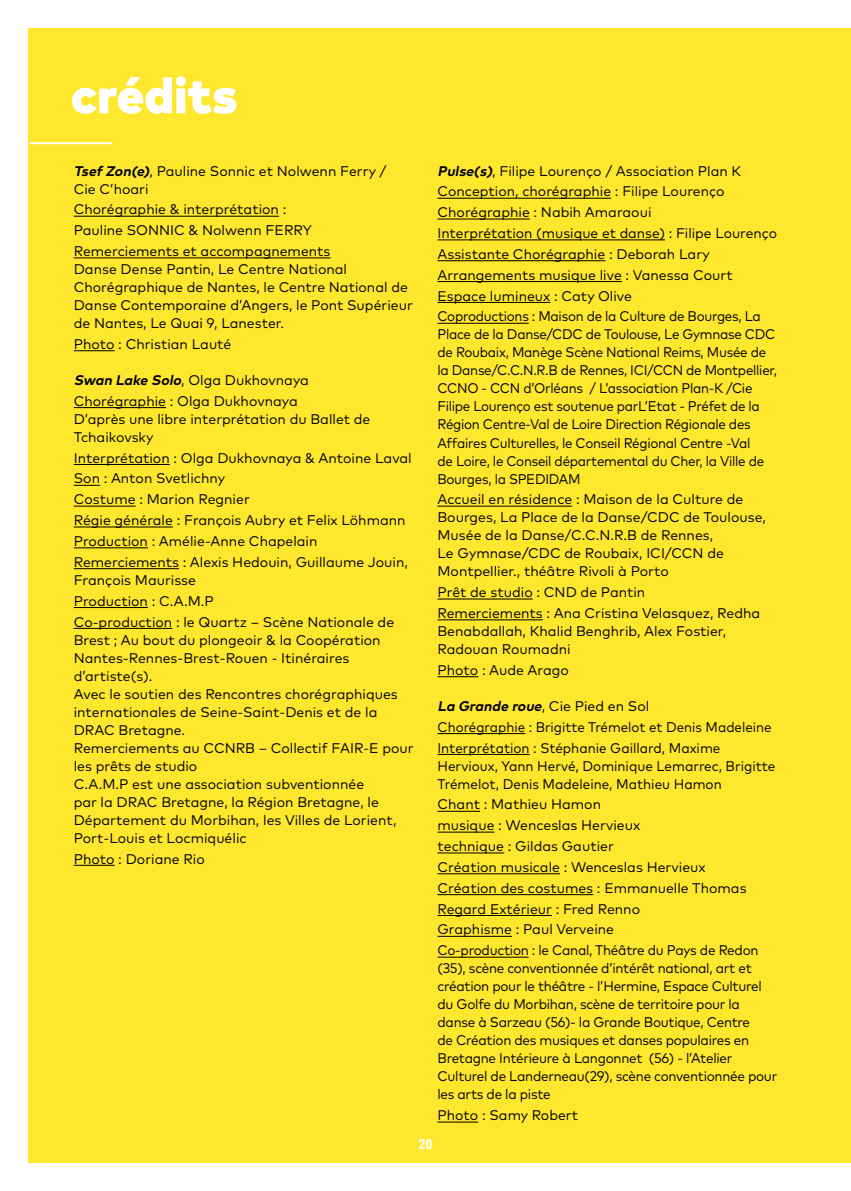
<style>
.page{position:relative;width:851px;height:1191px;background:#fff}
.page>*{position:absolute;margin:0;border:0;box-sizing:border-box;transform-origin:0 0}
.t1{font:900 50px "Mark Pro";color:#fff}
.t2{font:14px/20.8px "Mark Pro";color:#000}
.t3{font:14px/18px "Mark Pro";letter-spacing:-.02em;color:#000;scale:.95 1}
.t4{font:14px/18px "Mark Pro";letter-spacing:-.02em;color:#000;scale:.96 1}
.t5{font:14px/18px "Mark Pro";color:#000;scale:.96 1}
.t6{font:700 14px "Roboto Condensed";color:#fff}
.s1{font-weight:700;font-style:italic}
</style>
<div class="page">
<div style="left:28px;top:28px;width:822px;height:1134px;background:#ffe72e"></div>
<hr style="left:74px;top:216px;width:205px;height:1px;background:#000">
<hr style="left:74px;top:257px;width:256px;height:1px;background:#000">
<hr style="left:74px;top:350px;width:40px;height:1px;background:#000">
<hr style="left:74px;top:407px;width:92px;height:1px;background:#000">
<hr style="left:74px;top:464px;width:96px;height:1px;background:#000">
<svg style="left:74px;top:485px;width:26px;height:1px"></svg>
<hr style="left:74px;top:505px;width:62px;height:1px;background:#000">
<hr style="left:74px;top:526px;width:99px;height:1px;background:#000">
<hr style="left:74px;top:547px;width:74px;height:1px;background:#000">
<hr style="left:74px;top:568px;width:105px;height:1px;background:#000">
<hr style="left:74px;top:607px;width:74px;height:1px;background:#000">
<hr style="left:74px;top:628px;width:98px;height:1px;background:#000">
<hr style="left:74px;top:864px;width:40px;height:1px;background:#000">
<hr style="left:437px;top:198px;width:174px;height:1px;background:#000">
<hr style="left:437px;top:218px;width:92px;height:1px;background:#000">
<hr style="left:437px;top:239px;width:228px;height:1px;background:#000">
<hr style="left:437px;top:260px;width:168px;height:1px;background:#000">
<hr style="left:437px;top:281px;width:184px;height:1px;background:#000">
<hr style="left:437px;top:302px;width:113px;height:1px;background:#000">
<hr style="left:437px;top:323px;width:91px;height:1px;background:#000">
<hr style="left:437px;top:505px;width:135px;height:1px;background:#000">
<hr style="left:437px;top:598px;width:95px;height:1px;background:#000">
<hr style="left:437px;top:619px;width:105px;height:1px;background:#000">
<hr style="left:437px;top:676px;width:41px;height:1px;background:#000">
<hr style="left:437px;top:733px;width:88px;height:1px;background:#000">
<hr style="left:437px;top:754px;width:92px;height:1px;background:#000">
<hr style="left:437px;top:810px;width:43px;height:1px;background:#000">
<hr style="left:437px;top:831px;width:57px;height:1px;background:#000">
<hr style="left:437px;top:852px;width:67px;height:1px;background:#000">
<hr style="left:437px;top:873px;width:123px;height:1px;background:#000">
<hr style="left:437px;top:894px;width:156px;height:1px;background:#000">
<hr style="left:437px;top:915px;width:115px;height:1px;background:#000">
<hr style="left:437px;top:935px;width:75px;height:1px;background:#000">
<hr style="left:437px;top:956px;width:91px;height:1px;background:#000">
<hr style="left:437px;top:1121px;width:41px;height:1px;background:#000">
<hr style="left:30px;top:142px;width:82px;height:2px;background:#fff">
<h1 class="t1" style="left:71px;top:57px;width:168px">crédits</h1>
<p class="t2" style="left:74px;top:160px;width:314px;line-height:18px"><span class="s1">TsefZon(e)</span>, Pauline Sonnic et Nolwenn Ferry /<br>Cie C’hoari</p>
<p class="t2" style="left:74px;top:198px;width:258px">Chorégraphie &amp; interprétation :<br>Pauline SONNIC &amp; Nolwenn FERRY<br>Remerciements et accompagnements</p>
<p class="t2" style="left:74px;top:259px;width:340px;line-height:18px">Danse Dense Pantin, Le Centre National Chorégraphique de Nantes, le Centre National de Danse Contemporaine d’Angers, le Pont Supérieur de Nantes, Le Quai 9, Lanester.</p>
<p class="t2" style="left:74px;top:332px;width:159px">Photo : Christian Lauté</p>
<p class="t2" style="left:74px;top:368px;width:237px"><span class="s1">Swan Lake Solo</span>, Olga Dukhovnaya<br>Chorégraphie : Olga Dukhovnaya</p>
<p class="t2" style="left:74px;top:409px;width:298px;line-height:18px">D’après une libre interprétation du Ballet de<br>Tchaikovsky</p>
<p class="t2" style="left:74px;top:446px;width:339px">Interprétation : Olga Dukhovnaya &amp; Antoine Laval Son : Anton Svetlichny<br>Costume : Marion Regnier<br>Régie générale : François Aubry et Felix Löhmann Production : Amélie-Anne Chapelain Remerciements : Alexis Hedouin, Guillaume Jouin,</p>
<p class="t2" style="left:74px;top:568px;width:322px">François Maurisse<br>Production : C.A.M.P<br>Co-production : le Quartz – Scène Nationale de</p>
<p class="t2" style="left:74px;top:629px;width:341px;line-height:18px">Brest ; Au bout du plongeoir &amp; la Coopération Nantes-Rennes-Brest-Rouen - Itinéraires d’artiste(s).<br>Avec le soutien des Rencontres chorégraphiques internationales de Seine-Saint-Denis et de la DRAC Bretagne.<br>Remerciements au CCNRB – Collectif FAIR-E pour les prêts de studio<br>C.A.M.P est une association subventionnée<br>par la DRAC Bretagne, la Région Bretagne, le Département du Morbihan, les Villes de Lorient, Port-Louis et Locmiquélic</p>
<p class="t2" style="left:74px;top:847px;width:132px">Photo : Doriane Rio</p>
<p class="t2" style="left:437px;top:159px;width:341px"><span class="s1">Pulse(s)</span>, Filipe Lourenço / Association Plan K Conception, chorégraphie : Filipe Lourenço Chorégraphie : Nabih Amaraoui<br>Interprétation (musique et danse) : Filipe Lourenço Assistante Chorégraphie : Deborah Lary Arrangements musique live : Vanessa Court Espace lumineux : Caty Olive<br>Coproductions : Maison de la Culture de Bourges, La</p>
<p class="t3" style="left:437px;top:324px;width:359px">Place de la Danse/CDC de Toulouse, Le Gymnase CDC de Roubaix, Manège Scène National Reims, Musée de la Danse/C.C.N.R.B de Rennes, ICI/CCN de Montpellier, CCNO - CCN d’Orléans / L’association Plan-K /Cie Filipe Lourenço est soutenue parL’Etat - Préfet de la Région Centre-Val de Loire Direction Régionale des Affaires Culturelles, le Conseil Régional Centre -Val<br>de Loire, le Conseil départemental du Cher, la Ville de Bourges, la SPEDIDAM</p>
<p class="t2" style="left:437px;top:489px;width:330px;line-height:18px">Accueil en résidence : Maison de la Culture de Bourges, La Place de la Danse/CDC de Toulouse, Musée de la Danse/C.C.N.R.B de Rennes,<br>Le Gymnase/CDC de Roubaix, ICI/CCN de Montpellier., théâtre Rivoli à Porto</p>
<p class="t2" style="left:437px;top:581px;width:324px">Prêt de studio : CND de Pantin<br>Remerciements : Ana Cristina Velasquez, Redha</p>
<p class="t2" style="left:437px;top:621px;width:290px;line-height:18px">Benabdallah, Khalid Benghrib, Alex Fostier,<br>Radouan Roumadni</p>
<p class="t2" style="left:437px;top:658px;width:133px">Photo : Aude Arago</p>
<p class="t2" style="left:437px;top:694px;width:335px"><span class="s1">La Grande roue</span>, C i e P i e d e n S o l<br>Chorégraphie : Brigitte Trémelot et Denis Madeleine<br>Interprétation : Stéphanie Gaillard, Maxime</p>
<p class="t5" style="left:437px;top:755px;width:353px">Hervioux, Yann Hervé, Dominique Lemarrec, Brigitte<br>Trémelot, Denis Madeleine, Mathieu Hamon</p>
<p class="t2" style="left:437px;top:793px;width:322px">Chant : Mathieu Hamon<br>musique : Wenceslas Hervieux<br>technique : Gildas Gautier<br>Création musicale : Wenceslas Hervieux Création des costumes : Emmanuelle Thomas Regard Extérieur : Fred Renno<br>Graphisme : Paul Verveine<br>Co-production : le Canal, Théâtre du Pays de Redon</p>
<p class="t4" style="left:437px;top:958px;width:355px">(35), scène conventionnée d’intérêt national, art et création pour le théâtre - l’Hermine, Espace Culturel du Golfe du Morbihan, scène de territoire pour la danse à Sarzeau (56)- la Grande Boutique, Centre<br>de Création des musiques et danses populaires en Bretagne Intérieure à Langonnet (56) - l’Atelier Culturel de Landerneau(29), scène conventionnée pour les arts de la piste</p>
<p class="t2" style="left:437px;top:1103px;width:142px">Photo : Samy Robert</p>
<p class="t6" style="left:418px;top:1134px;width:16px">20</p>
</div>
